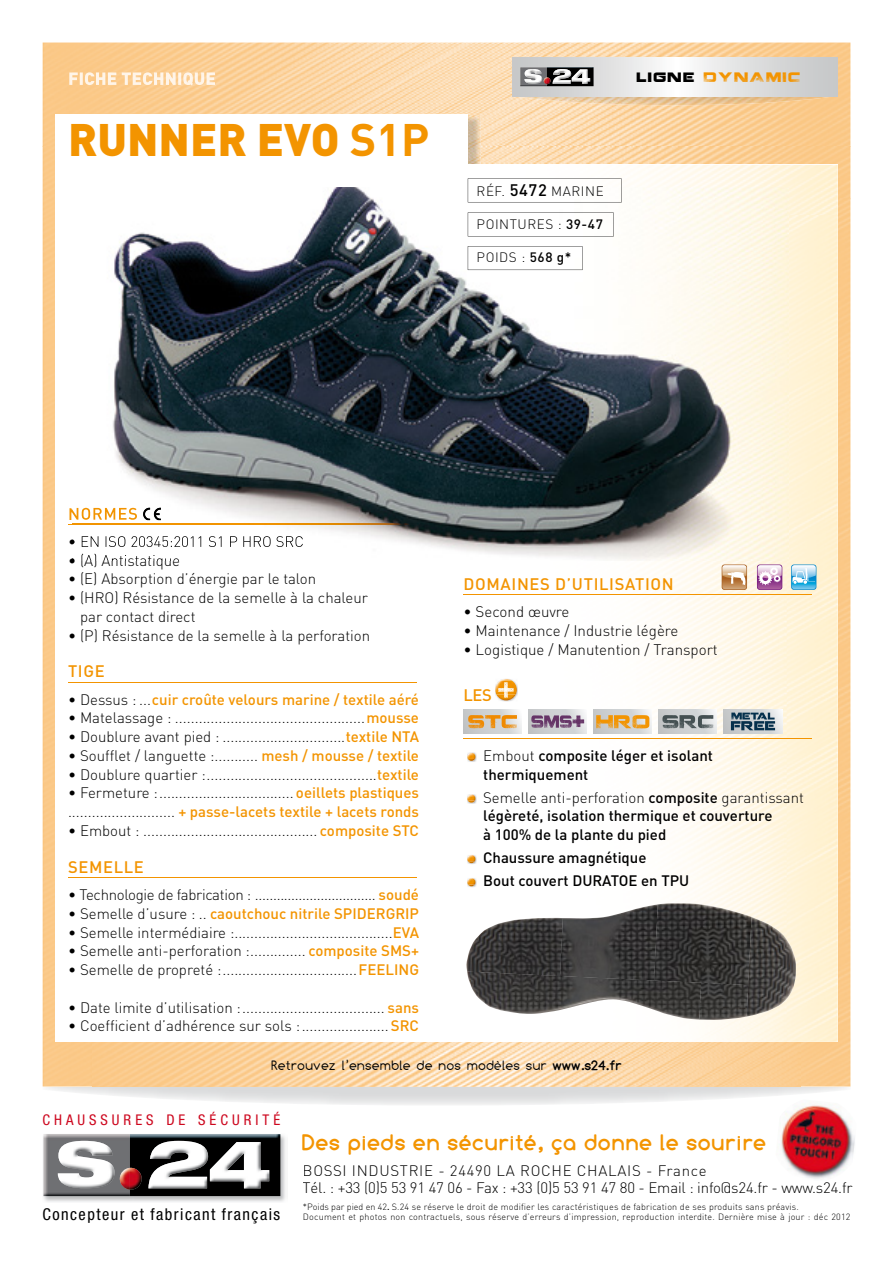
<style>
.page{position:relative;width:893px;height:1263px;background:#fff}
.page>*{position:absolute;margin:0;border:0;box-sizing:border-box;transform-origin:0 0}
.t1{font:900 45px "DIN";color:#f39400}
.t2{font:700 21.9px "Comfortaa";letter-spacing:.06em;color:#f39400}
.t3{font:500 16.5px "DIN";letter-spacing:.04em;color:#f39400}
.t4{font:condensed 16.35px "Helvetica Neue LT Std";letter-spacing:.09em;color:#000}
.t5{font:300 15.15px "DIN";color:#000}
.t6{font:300 15px/18.8px "DIN";color:#000}
.t7{font:500 15px/18.8px "DIN";color:#000}
.t8{font:300 15px/17.9px "DIN";letter-spacing:.045em;color:#000}
.t9{font:500 15px "DIN";color:#f39400}
.t10{font:300 15px "DIN";letter-spacing:-.02em;color:#000}
.t11{font:condensed 14.85px "Helvetica Neue LT Std";letter-spacing:.27em;color:#cd071e}
.t12{font:13.5px "Comfortaa";letter-spacing:.02em;color:#000}
.t13{font:300 13.5px "DIN";letter-spacing:.04em;color:#000}
.t14{font:13.5px "Coalition";letter-spacing:.12em;color:#f39400}
.t15{font:300 9px/10.8px "DIN";letter-spacing:.02em;color:#000}
.s1{font-weight:700}
.s2{color:#000}
.s3{font-weight:500;font-size:16.5px}
.s4{font-weight:500}
.s5{font-weight:300;color:#000}
.s6{font-weight:500;color:#f39400}
.s7{font-weight:300}
</style>
<div class="page">
<img style="left:43px;top:1134px;width:243px;height:68px">
<img style="left:43px;top:1134px;width:237px;height:62px">
<img style="left:210px;top:1142px;width:59px;height:46px">
<img style="left:148px;top:1141px;width:60px;height:47px">
<img style="left:120px;top:1168px;width:22px;height:22px">
<img style="left:58px;top:1141px;width:57px;height:47px">
<img style="left:781px;top:1106px;width:74px;height:73px">
<img style="left:43px;top:1026px;width:808px;height:80px">
<img style="left:43px;top:43px;width:807px;height:103px">
<div style="left:43px;top:146px;width:49px;height:940px;background:#fbc887"></div>
<img style="left:481px;top:146px;width:369px;height:52px">
<div style="left:801px;top:198px;width:49px;height:888px;background:#fbc887"></div>
<img style="left:92px;top:1042px;width:709px;height:44px">
<img style="left:69px;top:72px;width:146px;height:13px">
<img style="left:512px;top:96px;width:326px;height:9px">
<svg style="left:512px;top:58px;width:326px;height:38px"></svg>
<img style="left:520px;top:67px;width:74px;height:19px">
<img style="left:553px;top:69px;width:37px;height:15px">
<svg style="left:544px;top:77px;width:6px;height:7px"></svg>
<img style="left:524px;top:69px;width:18px;height:15px">
<img style="left:468px;top:115px;width:13px;height:49px">
<div style="left:55px;top:115px;width:413px;height:50px;background:#fff"></div>
<img style="left:55px;top:165px;width:783px;height:50px">
<img style="left:55px;top:215px;width:52px;height:827px">
<img style="left:787px;top:215px;width:51px;height:827px">
<img style="left:463px;top:560px;width:324px;height:358px">
<img style="left:107px;top:1026px;width:418px;height:16px">
<img style="left:525px;top:1016px;width:262px;height:26px">
<svg style="left:68px;top:508px;width:4px;height:12px"></svg>
<svg style="left:70px;top:536px;width:2px;height:11px"></svg>
<img style="left:70px;top:554px;width:109px;height:15px">
<hr style="left:68px;top:524px;width:349px;height:1px;background:#f39400">
<hr style="left:68px;top:682px;width:349px;height:1px;background:#f39400">
<hr style="left:68px;top:877px;width:349px;height:1px;background:#f39400">
<hr style="left:463px;top:594px;width:349px;height:1px;background:#f39400">
<hr style="left:463px;top:738px;width:349px;height:1px;background:#f39400">
<svg style="left:722px;top:564px;width:25px;height:26px"></svg>
<svg style="left:722px;top:565px;width:24px;height:24px"></svg>
<svg style="left:757px;top:564px;width:25px;height:26px"></svg>
<svg style="left:758px;top:565px;width:24px;height:24px"></svg>
<svg style="left:791px;top:564px;width:25px;height:26px"></svg>
<svg style="left:792px;top:565px;width:24px;height:24px"></svg>
<img style="left:495px;top:678px;width:23px;height:23px">
<img style="left:495px;top:680px;width:22px;height:20px">
<svg style="left:498px;top:679px;width:16px;height:19px"></svg>
<svg style="left:463px;top:709px;width:59px;height:24px"></svg>
<svg style="left:468px;top:715px;width:49px;height:13px"></svg>
<svg style="left:529px;top:709px;width:58px;height:24px"></svg>
<svg style="left:531px;top:715px;width:53px;height:13px"></svg>
<svg style="left:594px;top:709px;width:58px;height:24px"></svg>
<svg style="left:596px;top:715px;width:53px;height:13px"></svg>
<svg style="left:659px;top:709px;width:58px;height:24px"></svg>
<svg style="left:662px;top:715px;width:51px;height:13px"></svg>
<svg style="left:724px;top:709px;width:58px;height:24px"></svg>
<svg style="left:731px;top:712px;width:44px;height:18px"></svg>
<svg style="left:463px;top:752px;width:14px;height:10px"></svg>
<svg style="left:463px;top:794px;width:14px;height:10px"></svg>
<svg style="left:463px;top:855px;width:14px;height:9px"></svg>
<svg style="left:463px;top:878px;width:14px;height:9px"></svg>
<img style="left:72px;top:187px;width:717px;height:373px">
<img style="left:72px;top:524px;width:345px;height:1px">
<img style="left:72px;top:508px;width:65px;height:12px">
<svg style="left:143px;top:508px;width:18px;height:12px"></svg>
<img style="left:72px;top:536px;width:232px;height:11px">
<img style="left:72px;top:554px;width:108px;height:6px">
<svg style="left:468px;top:179px;width:154px;height:23px"></svg>
<svg style="left:468px;top:246px;width:115px;height:24px"></svg>
<svg style="left:468px;top:213px;width:146px;height:23px"></svg>
<img style="left:466px;top:918px;width:94px;height:53px">
<img style="left:560px;top:904px;width:94px;height:67px">
<img style="left:654px;top:903px;width:98px;height:80px">
<img style="left:747px;top:917px;width:49px;height:99px">
<img style="left:467px;top:971px;width:234px;height:48px">
<img style="left:699px;top:983px;width:49px;height:37px">
<h1 class="t1" style="left:68px;top:110px;width:363px">RUNNER EVO <span class="s1">S1P</span></h1>
<p class="t14" style="left:637px;top:72px;width:165px"><span class="s2">ligne</span> DYNAMIC</p>
<p class="t13" style="left:477px;top:183px;width:129px">RÉF. <span class="s3">5472</span> MARINE</p>
<p class="t13" style="left:477px;top:215px;width:128px">POINTURES : <span class="s4">39-47</span></p>
<p class="t13" style="left:477px;top:249px;width:96px">POIDS : <span class="s4">568 g*</span></p>
<p class="t6" style="left:68px;top:551px;width:114px">• (A) Antistatique</p>
<p class="t6" style="left:68px;top:569px;width:250px">• (E) Absorption d’énergie par le talon</p>
<p class="t6" style="left:80px;top:588px;width:289px;text-indent:-12px">• (HRO) Résistance de la semelle à la chaleur par contact direct</p>
<p class="t6" style="left:68px;top:626px;width:304px">• (P) Résistance de la semelle à la perforation</p>
<p class="t3" style="left:68px;top:661px;width:38px">TIGE</p>
<p class="t9" style="left:68px;top:690px;width:352px"><span class="s5">• Dessus : ...</span>cuir croûte velours marine / textile aéré</p>
<p class="t6" style="left:68px;top:708px;width:353px">• Matelassage : ................................................<span class="s6">mousse</span></p>
<p class="t6" style="left:68px;top:727px;width:352px">• Doublure avant pied : ...............................<span class="s6">textile NTA</span></p>
<p class="t6" style="left:68px;top:746px;width:352px">• Soufflet / languette : ........... <span class="s6">mesh / mousse / textile</span></p>
<p class="t6" style="left:68px;top:765px;width:352px">• Doublure quartier : ...........................................<span class="s6">textile</span></p>
<p class="t6" style="left:68px;top:783px;width:352px">• Fermeture : .................................. <span class="s6">oeillets plastiques </span>........................... <span class="s6">+ passe-lacets textile + lacets ronds</span></p>
<p class="t6" style="left:68px;top:821px;width:352px">• Embout : ............................................ <span class="s6">composite STC</span></p>
<p class="t3" style="left:68px;top:856px;width:77px">SEMELLE</p>
<p class="t10" style="left:68px;top:885px;width:353px">• Technologie de fabrication : ................................. <span class="s6">soudé</span></p>
<p class="t9" style="left:68px;top:904px;width:353px"><span class="s5">• Semelle d’usure : ..</span> caoutchouc nitrile SPIDERGRIP</p>
<p class="t6" style="left:68px;top:923px;width:353px">• Semelle intermédiaire :........................................<span class="s6">EVA</span></p>
<p class="t6" style="left:68px;top:941px;width:352px">• Semelle anti-perforation : .............. <span class="s6">composite SMS+</span></p>
<p class="t6" style="left:68px;top:960px;width:353px">• Semelle de propreté : ..................................<span class="s6">FEELING</span></p>
<p class="t6" style="left:68px;top:998px;width:352px">• Date limite d’utilisation : .................................... <span class="s6">sans</span></p>
<p class="t6" style="left:68px;top:1016px;width:353px">• Coefficient d’adhérence sur sols : ......................<span class="s6">SRC</span></p>
<p class="t3" style="left:463px;top:573px;width:212px">DOMAINES D’UTILISATION</p>
<p class="t5" style="left:463px;top:602px;width:108px">• Second œuvre</p>
<p class="t5" style="left:463px;top:621px;width:216px">• Maintenance / Industrie légère</p>
<p class="t5" style="left:463px;top:640px;width:256px">• Logistique / Manutention / Transport</p>
<p class="t3" style="left:463px;top:684px;width:30px">LES</p>
<p class="t7" style="left:483px;top:746px;width:231px"><span class="s7">Embout</span> composite léger et isolant thermiquement</p>
<p class="t7" style="left:483px;top:787px;width:322px"><span class="s7">Semelle anti-perforation</span> composite <span class="s7">garantissant </span>légèreté, isolation thermique et couverture<br>à 100% de la plante du pied</p>
<p class="t7" style="left:483px;top:846px;width:208px;line-height:23.1px">Chaussure amagnétique<br>Bout couvert DURATOE en TPU</p>
<p class="t12" style="left:272px;top:1057px;width:352px">Retrouvez l’ensemble de nos modèles sur <span class="s1">www.s24.fr</span></p>
<p class="t11" style="left:43px;top:1111px;width:239px">CHAUSSURES DE SÉCURITÉ</p>
<h2 class="t2" style="left:303px;top:1130px;width:465px">Des pieds en sécurité, ça donne le sourire</h2>
<p class="t8" style="left:303px;top:1161px;width:551px">BOSSI INDUSTRIE - 24490 LA ROCHE CHALAIS - France<br>Tél. : +33 (0)5 53 91 47 06 - Fax : +33 (0)5 53 91 47 80 - Email : info@s24.fr - www.s24.fr</p>
<p class="t4" style="left:43px;top:1205px;width:239px">Concepteur et fabricant français</p>
<p class="t15" style="left:303px;top:1201px;width:549px">*Poids par pied en 42<span class="s4">.</span> S.24 se réserve le droit de modifier les caractéristiques de fabrication de ses produits sans préavis.<br>Document et photos non contractuels, sous réserve d’erreurs d’impression, reproduction interdite. Dernière mise à jour : déc 2012</p>
</div>
